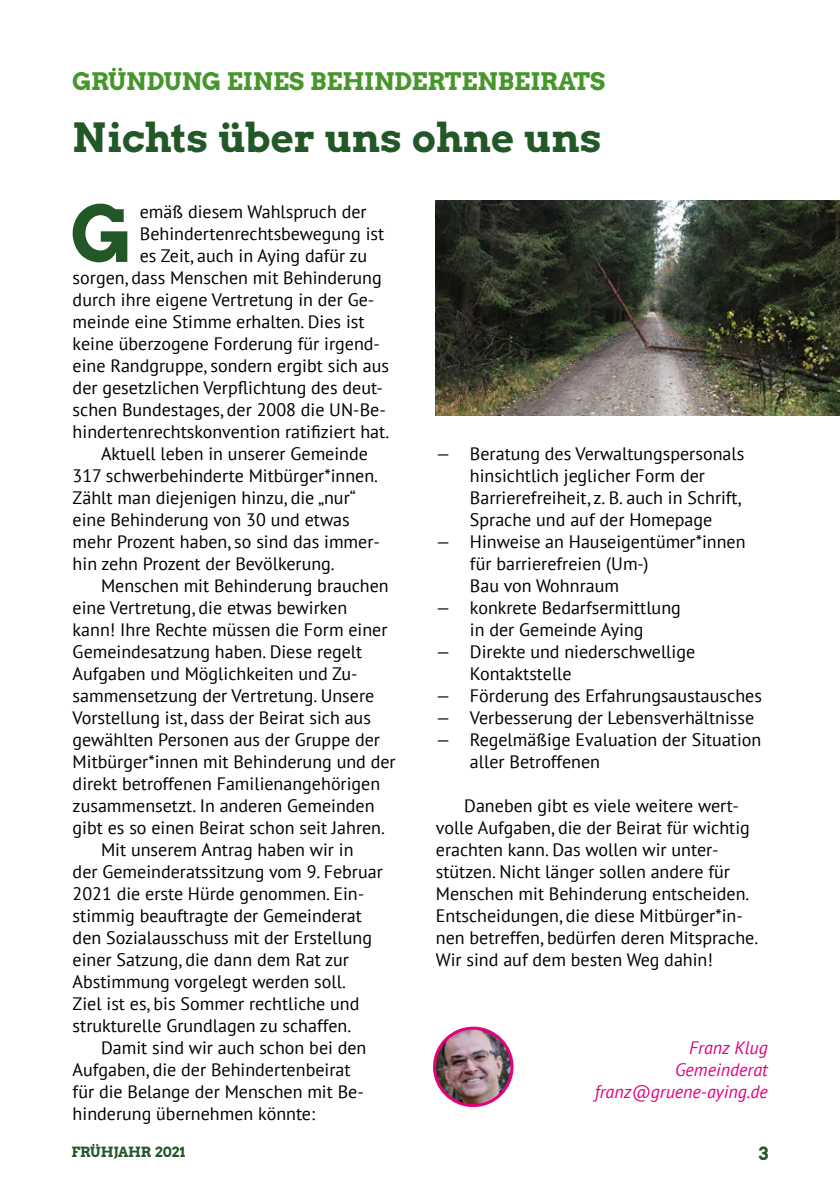
<style>
.page{position:relative;width:840px;height:1191px;background:#fff}
.page>*{position:absolute;margin:0;border:0;box-sizing:border-box;transform-origin:0 0}
.t1{font:77.4px "Arvo Gruen";color:#225828}
.t2{font:40px "Arvo Gruen";color:#225828}
.t3{font:24px "Arvo Gruen";color:#46962b}
.t4{font:18px/22px "PT Sans";color:#000}
.t5{font:italic 18px/22px "PT Sans";color:#e6007d;text-align:right}
.t6{font:18px "Arvo Gruen";color:#225828}
.t7{font:14px "Arvo Gruen";letter-spacing:-.005em;color:#225828}
</style>
<div class="page">
<img style="left:435px;top:201px;width:404px;height:215px">
<img style="left:434px;top:1028px;width:77px;height:77px;border-radius:39px">
<div style="left:433px;top:1026px;width:80px;height:81px;border:3px solid #e6007d;border-radius:50%"></div>
<h3 class="t3" style="left:72px;top:65px;width:534px">GRÜNDUNG EINES BEHINDERTENBEIRATS</h3>
<h2 class="t2" style="left:72px;top:110px;width:530px">Nichts über uns ohne uns</h2>
<h1 class="t1" style="left:70px;top:180px;width:63px">G</h1>
<p class="t4" style="left:140px;top:200px;width:228px">emäß diesem Wahlspruch der</p>
<p class="t4" style="left:140px;top:222px;width:246px">Behindertenrechtsbewegung ist</p>
<p class="t4" style="left:140px;top:244px;width:229px">es Zeit, auch in Aying dafür zu</p>
<p class="t4" style="left:73px;top:266px;width:310px">sorgen, dass Menschen mit Behinderung</p>
<p class="t4" style="left:73px;top:288px;width:303px">durch ihre eigene Vertretung in der Ge-</p>
<p class="t4" style="left:73px;top:310px;width:293px">meinde eine Stimme erhalten. Dies ist</p>
<p class="t4" style="left:73px;top:332px;width:309px">keine überzogene Forderung für irgend-</p>
<p class="t4" style="left:73px;top:354px;width:318px">eine Randgruppe, sondern ergibt sich aus</p>
<p class="t4" style="left:73px;top:376px;width:312px">der gesetzlichen Verpflichtung des deut-</p>
<p class="t4" style="left:73px;top:398px;width:314px">schen Bundestages, der 2008 die UN-Be-</p>
<p class="t4" style="left:73px;top:420px;width:318px">hindertenrechtskonvention ratifiziert hat.</p>
<p class="t4" style="left:101px;top:442px;width:268px">Aktuell leben in unserer Gemeinde</p>
<p class="t4" style="left:73px;top:464px;width:307px">317 schwerbehinderte Mitbürger*innen.</p>
<p class="t4" style="left:73px;top:486px;width:284px">Zählt man diejenigen hinzu, die „nur“</p>
<p class="t4" style="left:73px;top:508px;width:278px">eine Behinderung von 30 und etwas</p>
<p class="t4" style="left:73px;top:530px;width:309px">mehr Prozent haben, so sind das immer-</p>
<p class="t4" style="left:73px;top:552px;width:263px">hin zehn Prozent der Bevölkerung.</p>
<p class="t4" style="left:101px;top:574px;width:289px">Menschen mit Behinderung brauchen</p>
<p class="t4" style="left:73px;top:596px;width:276px">eine Vertretung, die etwas bewirken</p>
<p class="t4" style="left:73px;top:618px;width:316px">kann! Ihre Rechte müssen die Form einer</p>
<p class="t4" style="left:73px;top:640px;width:291px">Gemeindesatzung haben. Diese regelt</p>
<p class="t4" style="left:73px;top:662px;width:286px">Aufgaben und Möglichkeiten und Zu-</p>
<p class="t4" style="left:73px;top:684px;width:303px">sammensetzung der Vertretung. Unsere</p>
<p class="t4" style="left:73px;top:706px;width:299px">Vorstellung ist, dass der Beirat sich aus</p>
<p class="t4" style="left:73px;top:728px;width:309px">gewählten Personen aus der Gruppe der</p>
<p class="t4" style="left:73px;top:750px;width:324px">Mitbürger*innen mit Behinderung und der</p>
<p class="t4" style="left:73px;top:772px;width:309px">direkt betroffenen Familienangehörigen</p>
<p class="t4" style="left:73px;top:794px;width:303px">zusammensetzt. In anderen Gemeinden</p>
<p class="t4" style="left:73px;top:816px;width:313px">gibt es so einen Beirat schon seit Jahren.</p>
<p class="t4" style="left:101px;top:838px;width:254px">Mit unserem Antrag haben wir in</p>
<p class="t4" style="left:73px;top:860px;width:311px">der Gemeinderatssitzung vom 9. Februar</p>
<p class="t4" style="left:73px;top:882px;width:293px">2021 die erste Hürde genommen. Ein-</p>
<p class="t4" style="left:73px;top:904px;width:290px">stimmig beauftragte der Gemeinderat</p>
<p class="t4" style="left:73px;top:926px;width:301px">den Sozialausschuss mit der Erstellung</p>
<p class="t4" style="left:73px;top:948px;width:278px">einer Satzung, die dann dem Rat zur</p>
<p class="t4" style="left:73px;top:970px;width:274px">Abstimmung vorgelegt werden soll.</p>
<p class="t4" style="left:73px;top:992px;width:288px">Ziel ist es, bis Sommer rechtliche und</p>
<p class="t4" style="left:73px;top:1014px;width:280px">strukturelle Grundlagen zu schaffen.</p>
<p class="t4" style="left:101px;top:1036px;width:267px">Damit sind wir auch schon bei den</p>
<p class="t4" style="left:73px;top:1058px;width:279px">Aufgaben, die der Behindertenbeirat</p>
<p class="t4" style="left:73px;top:1080px;width:292px">für die Belange der Menschen mit Be-</p>
<p class="t4" style="left:73px;top:1102px;width:244px">hinderung übernehmen könnte:</p>
<p class="t4" style="left:469px;top:442px;width:276px;text-indent:-34px">— Beratung des Verwaltungspersonals hinsichtlich jeglicher Form der Barrierefreiheit, z. B. auch in Schrift, Sprache und auf der Homepage</p>
<p class="t4" style="left:469px;top:530px;width:277px;text-indent:-34px">— Hinweise an Hauseigentümer*innen für barrierefreien (Um-)<br>Bau von Wohnraum</p>
<p class="t4" style="left:435px;top:596px;width:246px;text-align:center">— konkrete Bedarfsermittlung in der Gemeinde Aying</p>
<p class="t4" style="left:469px;top:640px;width:226px;text-indent:-34px">— Direkte und niederschwellige<br>Kontaktstelle</p>
<p class="t4" style="left:435px;top:684px;width:327px">— Förderung des Erfahrungsaustausches</p>
<p class="t4" style="left:435px;top:706px;width:320px">— Verbesserung der Lebensverhältnisse</p>
<p class="t4" style="left:469px;top:728px;width:293px;text-indent:-34px">— Regelmäßige Evaluation der Situation aller Betroffenen</p>
<p class="t4" style="left:435px;top:794px;width:324px;text-indent:28px">Daneben gibt es viele weitere wert&shy;volle Aufgaben, die der Beirat für wichtig erachten kann. Das wollen wir unter&shy;stützen. Nicht länger sollen andere für Menschen mit Behinderung entscheiden.<br>Entscheidungen, die diese Mitbürger*in&shy;nen betreffen, bedürfen deren Mitsprache.<br>Wir sind auf dem besten Weg dahin!</p>
<p class="t5" style="left:594px;top:1036px;width:175px">Franz Klug<br>Gemeinderat franz@gruene-aying.de</p>
<p class="t7" style="left:71px;top:1142px;width:115px">FRÜHJAHR 2021</p>
<p class="t6" style="left:758px;top:1141px;width:11px">3</p>
</div>
